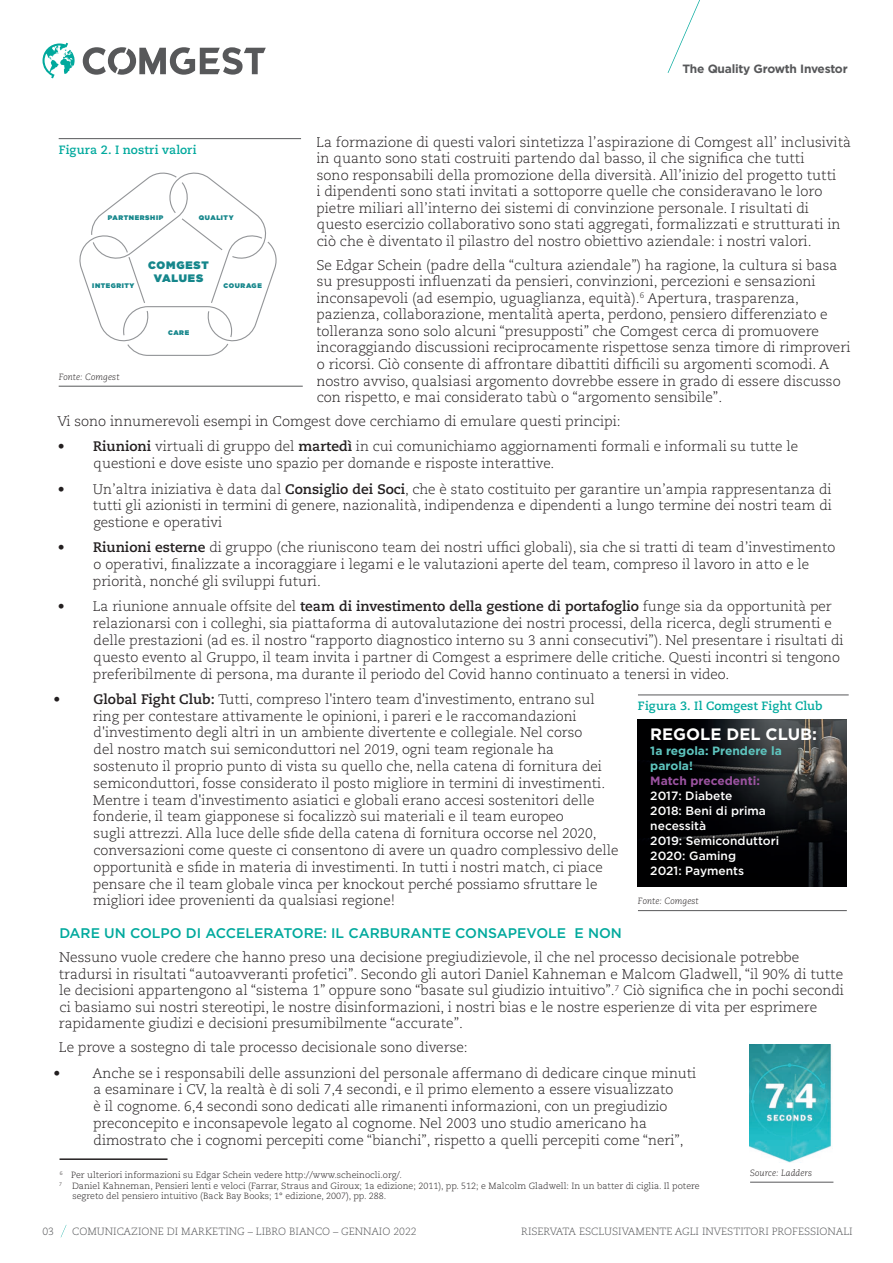
<style>
.page{position:relative;width:893px;height:1263px;background:#fff}
.page>*{position:absolute;margin:0;border:0;box-sizing:border-box;transform-origin:0 0}
.t1{font:700 16.5px "Gotham";color:#fff}
.t2{font:300 13.95px/16.5px "Caecilia LT Pro 45";color:#231f20}
.t3{font:500 13.95px "Gotham";color:#00a99d}
.t4{font:300 13.8px/16.8px "Caecilia LT Pro 45";color:#231f20}
.t5{font:500 12px/15px "Gotham";color:#fff}
.t6{font:700 12px "Caecilia LT Pro 75";letter-spacing:.01em;color:#00a99d}
.t7{font:700 12px/15px "Gotham";color:#5ec5bf}
.t8{font:700 12px "Gotham";letter-spacing:-.02em;color:#57585a}
.t9{font:700 12px "Gotham";color:#9c53a1}
.t10{font:900 10.8px/13px "Gotham";letter-spacing:.07em;color:#15868b;text-align:center}
.t11{font:300 10.5px "Caecilia LT Pro 45";color:#57585a}
.t12{font:300 9px "Caecilia LT Pro 45";color:#231f20}
.t13{font:italic 300 9px "Caecilia LT Pro 46";letter-spacing:.01em;color:#231f20}
.t14{font:900 6.75px "Gotham";letter-spacing:.08em;color:#15868b}
.s1{font-family:"Caecilia LT Pro 75";font-weight:700}
</style>
<div class="page">
<svg style="left:668px;top:0;width:32px;height:73px"></svg>
<svg style="left:61px;top:1225px;width:5px;height:12px"></svg>
<svg style="left:83px;top:47px;width:183px;height:28px"></svg>
<svg style="left:43px;top:43px;width:32px;height:35px"></svg>
<hr style="left:60px;top:1158px;width:108px;height:2px;background:#231f20">
<hr style="left:638px;top:695px;width:211px;height:1px;background:#57585a">
<hr style="left:638px;top:910px;width:209px;height:1px;background:#57585a">
<img style="left:638px;top:720px;width:209px;height:166px">
<hr style="left:59px;top:138px;width:242px;height:1px;background:#57585a">
<svg style="left:79px;top:172px;width:198px;height:184px"></svg>
<hr style="left:59px;top:386px;width:244px;height:1px;background:#57585a">
<img style="left:749px;top:1044px;width:82px;height:118px">
<hr style="left:750px;top:1182px;width:83px;height:1px;background:#57585a">
<p class="t8" style="left:682px;top:61px;width:167px">The Quality Growth Investor</p>
<p class="t2" style="left:316px;top:133px;width:536px">La formazione di questi valori sintetizza l’aspirazione di Comgest all’ inclusività in quanto sono stati costruiti partendo dal basso, il che significa che tutti<br>sono responsabili della promozione della diversità. All’inizio del progetto tutti<br>i dipendenti sono stati invitati a sottoporre quelle che consideravano le loro pietre miliari all’interno dei sistemi di convinzione personale. I risultati di questo esercizio collaborativo sono stati aggregati, formalizzati e strutturati in ciò che è diventato il pilastro del nostro obiettivo aziendale: i nostri valori.</p>
<p class="t2" style="left:316px;top:257px;width:536px">Se Edgar Schein (padre della “cultura aziendale”) ha ragione, la cultura si basa su presupposti influenzati da pensieri, convinzioni, percezioni e sensazioni inconsapevoli (ad esempio, uguaglianza, equità).<sup>6</sup> Apertura, trasparenza, pazienza, collaborazione, mentalità aperta, perdono, pensiero differenziato e tolleranza sono solo alcuni “presupposti” che Comgest cerca di promuovere incoraggiando discussioni reciprocamente rispettose senza timore di rimproveri o ricorsi. Ciò consente di affrontare dibattiti difficili su argomenti scomodi. A nostro avviso, qualsiasi argomento dovrebbe essere in grado di essere discusso con rispetto, e mai considerato tabù o “argomento sensibile”.</p>
<p class="t2" style="left:57px;top:413px;width:565px">Vi sono innumerevoli esempi in Comgest dove cerchiamo di emulare questi principi:</p>
<p class="t4" style="left:94px;top:438px;width:706px;text-indent:-36px">• <span class="s1">Riunioni</span> virtuali di gruppo del <span class="s1">martedì</span> in cui comunichiamo aggiornamenti formali e informali su tutte le questioni e dove esiste uno spazio per domande e risposte interattive.</p>
<p class="t4" style="left:93px;top:480px;width:740px;text-align:justify;text-indent:-35px">• Un’altra iniziativa è data dal <span class="s1">Consiglio dei Soci</span>, che è stato costituito per garantire un’ampia rappresentanza di tutti gli azionisti in termini di genere, nazionalità, indipendenza e dipendenti a lungo termine dei nostri team di gestione e operativi</p>
<p class="t4" style="left:93px;top:539px;width:744px;text-indent:-35px">• <span class="s1">Riunioni esterne</span> di gruppo (che riuniscono team dei nostri uffici globali), sia che si tratti di team d’investimento o operativi, finalizzate a incoraggiare i legami e le valutazioni aperte del team, compreso il lavoro in atto e le priorità, nonché gli sviluppi futuri.</p>
<p class="t4" style="left:93px;top:598px;width:752px;text-indent:-35px">• La riunione annuale offsite del <span class="s1">team di investimento della gestione di portafoglio</span> funge sia da opportunità per relazionarsi con i colleghi, sia piattaforma di autovalutazione dei nostri processi, della ricerca, degli strumenti e delle prestazioni (ad es. il nostro “rapporto diagnostico interno su 3 anni consecutivi”). Nel presentare i risultati di questo evento al Gruppo, il team invita i partner di Comgest a esprimere delle critiche. Questi incontri si tengono preferibilmente di persona, ma durante il periodo del Covid hanno continuato a tenersi in video.</p>
<p class="t4" style="left:53px;top:690px;width:8px">•</p>
<p class="t4" style="left:93px;top:690px;width:527px"><span class="s1">Global Fight Club:</span> Tutti, compreso l'intero team d'investimento, entrano sul ring per contestare attivamente le opinioni, i pareri e le raccomandazioni d'investimento degli altri in un ambiente divertente e collegiale. Nel corso<br>del nostro match sui semiconduttori nel 2019, ogni team regionale ha sostenuto il proprio punto di vista su quello che, nella catena di fornitura dei semiconduttori, fosse considerato il posto migliore in termini di investimenti.<br>Mentre i team d'investimento asiatici e globali erano accesi sostenitori delle fonderie, il team giapponese si focalizzò sui materiali e il team europeo<br>sugli attrezzi. Alla luce delle sfide della catena di fornitura occorse nel 2020, conversazioni come queste ci consentono di avere un quadro complessivo delle opportunità e sfide in materia di investimenti. In tutti i nostri match, ci piace pensare che il team globale vinca per knockout perché possiamo sfruttare le migliori idee provenienti da qualsiasi regione!</p>
<p class="t3" style="left:59px;top:924px;width:564px">DARE UN COLPO DI ACCELERATORE: IL CARBURANTE CONSAPEVOLE E NON</p>
<p class="t2" style="left:59px;top:949px;width:787px">Nessuno vuole credere che hanno preso una decisione pregiudizievole, il che nel processo decisionale potrebbe tradursi in risultati “autoavveranti profetici”. Secondo gli autori Daniel Kahneman e Malcom Gladwell, “il 90% di tutte le decisioni appartengono al “sistema 1” oppure sono “basate sul giudizio intuitivo”.<sup>7</sup> Ciò significa che in pochi secondi ci basiamo sui nostri stereotipi, le nostre disinformazioni, i nostri bias e le nostre esperienze di vita per esprimere rapidamente giudizi e decisioni presumibilmente “accurate”.</p>
<p class="t2" style="left:59px;top:1039px;width:410px">Le prove a sostegno di tale processo decisionale sono diverse:</p>
<p class="t4" style="left:93px;top:1064px;width:605px;text-indent:-40px">• Anche se i responsabili delle assunzioni del personale affermano di dedicare cinque minuti a esaminare i CV, la realtà è di soli 7,4 secondi, e il primo elemento a essere visualizzato<br>è il cognome. 6,4 secondi sono dedicati alle rimanenti informazioni, con un pregiudizio preconcepito e inconsapevole legato al cognome. Nel 2003 uno studio americano ha dimostrato che i cognomi percepiti come “bianchi”, rispetto a quelli percepiti come “neri”,</p>
<p class="t12" style="left:60px;top:1169px;width:343px"><sup>6</sup> Per ulteriori informazioni su Edgar Schein vedere http://www.scheinocli.org/.</p>
<p class="t12" style="left:59px;top:1180px;width:642px"><sup>7</sup> Daniel Kahneman, Pensieri lenti e veloci (Farrar, Straus and Giroux; 1a edizione; 2011), pp. 512; e Malcolm Gladwell: In un batter di ciglia. Il potere</p>
<p class="t12" style="left:72px;top:1190px;width:315px">segreto del pensiero intuitivo (Back Bay Books; 1° edizione, 2007), pp. 288.</p>
<p class="t6" style="left:59px;top:141px;width:139px">Figura 2. I nostri valori</p>
<p class="t14" style="left:108px;top:213px;width:57px">PARTNERSHIP</p>
<p class="t14" style="left:199px;top:213px;width:36px">QUALITY</p>
<p class="t10" style="left:148px;top:259px;width:62px">COMGEST<br>VALUES</p>
<p class="t14" style="left:92px;top:281px;width:44px">INTEGRITY</p>
<p class="t14" style="left:223px;top:281px;width:40px">COURAGE</p>
<p class="t14" style="left:168px;top:327px;width:23px">CARE</p>
<p class="t13" style="left:59px;top:371px;width:62px">Fonte: Comgest</p>
<p class="t6" style="left:638px;top:698px;width:186px">Figura 3. Il Comgest Fight Club</p>
<p class="t1" style="left:650px;top:723px;width:168px">REGOLE DEL CLUB:</p>
<p class="t7" style="left:650px;top:743px;width:133px">1a regola: Prendere la parola!</p>
<p class="t9" style="left:650px;top:772px;width:111px">Match precedenti:</p>
<p class="t5" style="left:650px;top:788px;width:130px">2017: Diabete<br>2018: Beni di prima necessità<br>2019: Semiconduttori<br>2020: Gaming<br>2021: Payments</p>
<p class="t13" style="left:638px;top:895px;width:62px">Fonte: Comgest</p>
<p class="t13" style="left:750px;top:1167px;width:64px">Source: Ladders</p>
<p class="t11" style="left:43px;top:1224px;width:13px">03</p>
<p class="t11" style="left:72px;top:1224px;width:346px">COMUNICAZIONE DI MARKETING – LIBRO BIANCO – GENNAIO 2022</p>
<p class="t11" style="left:521px;top:1224px;width:333px">RISERVATA ESCLUSIVAMENTE AGLI INVESTITORI PROFESSIONALI</p>
</div>
